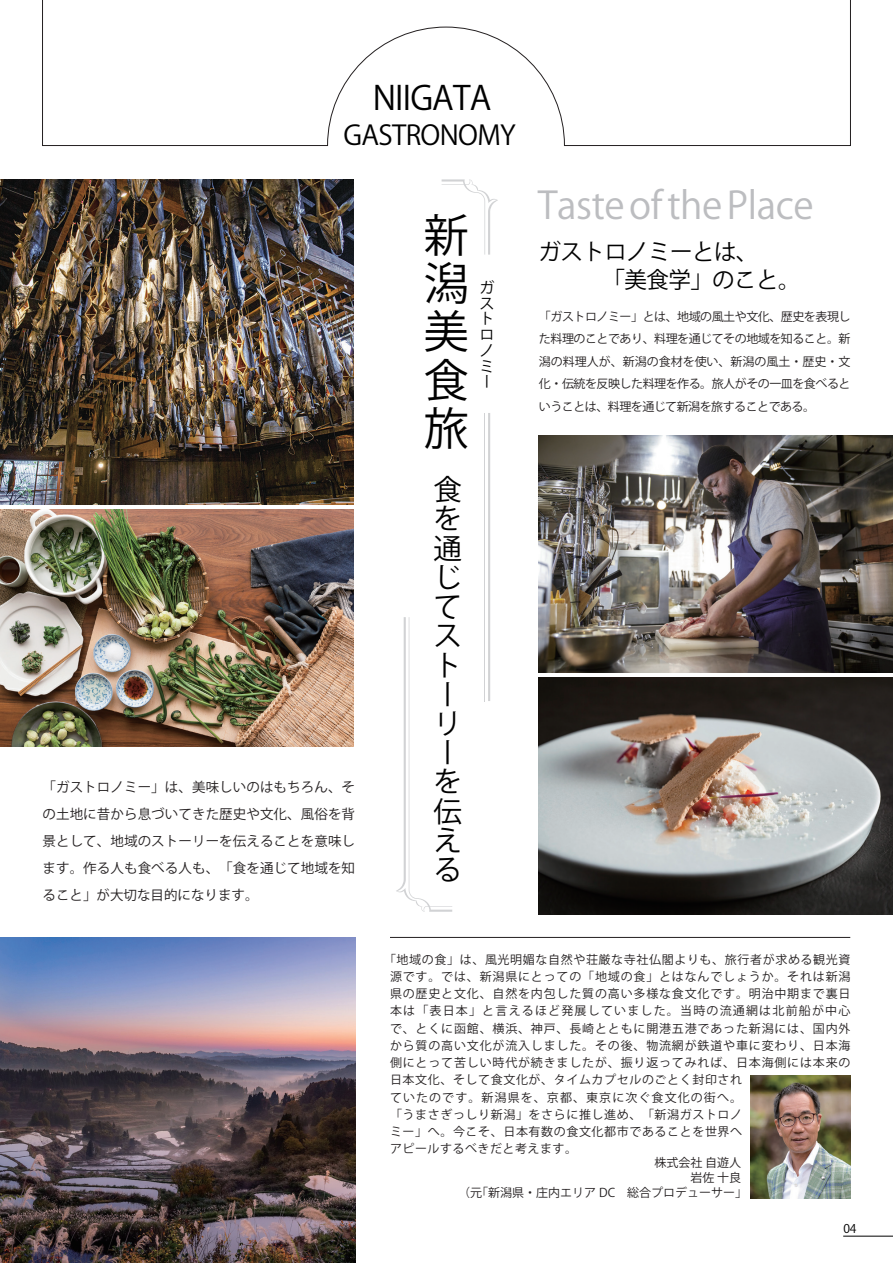
<style>
.page{position:relative;width:893px;height:1263px;background:#fff}
.page>*{position:absolute;margin:0;border:0;box-sizing:border-box;transform-origin:0 0}
.t1{font:45px/48.3px "Yu Min Demibold 83 pv RKSJ H";color:#010101;text-align:justify}
.t2{font:37.5px "Yu Min Demibold 83 pv RKSJ H";letter-spacing:-.01em;color:#bcbdc0}
.t3{font:33px "Yu Min Demibold 83 pv RKSJ H";letter-spacing:-.025em;color:#010101}
.t4{font:28.5px/29.2px "Yu Min Demibold 83 pv RKSJ H";color:#010101}
.t5{font:27px "Yu Min Demibold 83 pv RKSJ H";letter-spacing:-.025em;color:#010101}
.t6{font:22.5px/28.5px "Yu Min Demibold 83 pv RKSJ H";letter-spacing:-.025em;color:#010101}
.t7{font:15px/15.8px "Yu Min Demibold 83 pv RKSJ H";color:#010101}
.t8{font:13.5px/27px "Yu Go Medium 83 pv RKSJ H";letter-spacing:.005em;color:#231f20;text-align:justify}
.t9{font:12px/17.2px "Yu Go Medium 83 pv RKSJ H";letter-spacing:.07em;color:#231f20}
.t10{font:12px/22.5px "Yu Min Medium 83 pv RKSJ H";letter-spacing:-.04em;color:#231f20;text-align:justify}
.t11{font:12px "Yu Go Medium 83 pv RKSJ H";color:#231f20}
.t12{font:12px "Yu Min Medium 83 pv RKSJ H";color:#010101}
</style>
<div class="page">
<hr style="left:843px;top:1236px;width:50px;height:1px;background:#010101">
<img style="left:539px;top:435px;width:354px;height:237px">
<img style="left:539px;top:677px;width:354px;height:237px">
<img style="left:0;top:510px;width:354px;height:237px">
<img style="left:0;top:179px;width:354px;height:326px">
<img style="left:0;top:937px;width:355px;height:326px">
<hr style="left:390px;top:937px;width:460px;height:1px;background:#231f20">
<svg style="left:396px;top:617px;width:56px;height:295px"></svg>
<svg style="left:442px;top:179px;width:56px;height:76px"></svg>
<hr style="left:484px;top:413px;width:1px;height:288px;background:#d1d2d4">
<svg style="left:488px;top:413px;width:2px;height:288px"></svg>
<img style="left:751px;top:1076px;width:99px;height:122px">
<svg style="left:42px;top:0;width:809px;height:146px"></svg>
<h3 class="t3" style="left:373px;top:79px;width:120px">NIIGATA</h3>
<h3 class="t5" style="left:344px;top:120px;width:174px">GASTRONOMY</h3>
<p class="t8" style="left:43px;top:774px;width:314px">「ガストロノミー」は、美味しいのはもちろん、その土地に昔から息づいてきた歴史や文化、風俗を背景として、地域のストーリーを伝えることを意味します。作る人も食べる人も、「食を通じて地域を知ること」が大切な目的になります。</p>
<h1 class="t1" style="left:424px;top:212px;width:45px">新潟美食旅</h1>
<h3 class="t4" style="left:433px;top:476px;width:29px">食を通じてストーリーを伝える</h3>
<p class="t7" style="left:479px;top:280px;width:16px">ガストロノミー</p>
<h2 class="t2" style="left:538px;top:184px;width:277px">Tasteofthe Place</h2>
<h3 class="t6" style="left:603px;top:238px;width:200px;text-indent:-64px">ガストロノミーとは、<br>「美食学」のこと。</h3>
<p class="t10" style="left:539px;top:305px;width:313px">「ガストロノミー」とは、地域の風土や文化、歴史を表現した料理のことであり、料理を通じてその地域を知ること。新潟の料理人が、新潟の食材を使い、新潟の風土・歴史・文化・伝統を反映した料理を作る。旅人がその一皿を食べるということは、料理を通じて新潟を旅することである。</p>
<p class="t9" style="left:390px;top:951px;width:462px">｢地域の食」は、風光明媚な自然や荘厳な寺社仏閣よりも、旅行者が求める観光資源です。では、新潟県にとっての「地域の食」とはなんでしょうか。それは新潟県の歴史と文化、自然を内包した質の高い多様な食文化です。明治中期まで裏日本は「表日本」と言えるほど発展していました。当時の流通網は北前船が中心で、とくに函館、横浜、神戸、長崎とともに開港五港であった新潟には、国内外から質の高い文化が流入しました。その後、物流網が鉄道や車に変わり、日本海側にとって苦しい時代が続きましたが、振り返ってみれば、日本海側には本来の日本文化、そして食文化が、タイムカプセルのごとく封印され<br>ていたのです。新潟県を、京都、東京に次ぐ食文化の街へ。<br>「うまさぎっしり新潟」をさらに推し進め、「新潟ガストロノ<br>ミー」へ。今こそ、日本有数の食文化都市であることを世界へ<br>アピールするべきだと考えます。</p>
<p class="t9" style="left:654px;top:1154px;width:88px">株式会社 自遊人</p>
<p class="t9" style="left:690px;top:1169px;width:52px">岩佐 十良</p>
<p class="t11" style="left:458px;top:1185px;width:290px">（元「新潟県・庄内エリア DC　総合プロデューサー」</p>
<p class="t12" style="left:843px;top:1222px;width:14px">04</p>
</div>
